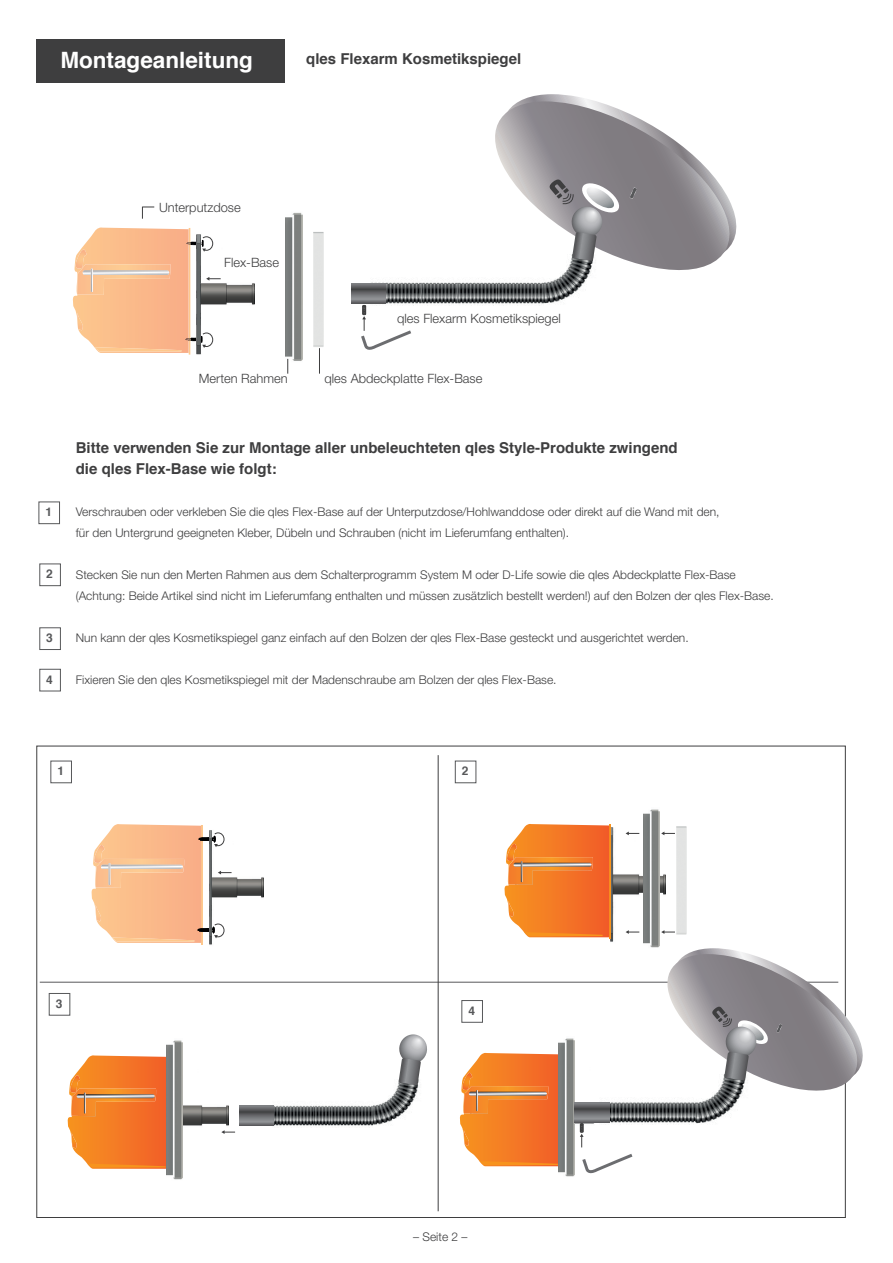
<style>
.page{position:relative;width:893px;height:1263px;background:#fff}
.page>*{position:absolute;margin:0;border:0;box-sizing:border-box;transform-origin:0 0}
.t1{font:700 22.5px "Helvetica";color:#fff}
.t2{font:700 15px/21px "Helvetica";color:#3e3e3f}
.t3{font:300 12.9px "Helvetica Neue";color:#3e3e3f}
.t4{font:300 12px/21px "Helvetica Neue";color:#3e3e3f}
.t5{font:700 12px "Helvetica";color:#57585a}
</style>
<div class="page">
<hr style="left:40px;top:982px;width:798px;height:1px;background:#57585a">
<svg style="left:520px;top:94px;width:74px;height:7px"></svg>
<svg style="left:495px;top:101px;width:242px;height:169px"></svg>
<div style="left:36px;top:40px;width:249px;height:43px;background:#3e3e3f"></div>
<img style="left:285px;top:212px;width:17px;height:153px">
<img style="left:313px;top:232px;width:11px;height:115px">
<svg style="left:319px;top:348px;width:1px;height:26px"></svg>
<svg style="left:287px;top:359px;width:1px;height:15px"></svg>
<svg style="left:142px;top:207px;width:12px;height:12px"></svg>
<hr style="left:438px;top:755px;width:1px;height:456px;background:#3e3e3f">
<div style="left:51px;top:761px;width:21px;height:22px;border:1px solid #57585a"></div>
<div style="left:462px;top:1000px;width:21px;height:22px;border:1px solid #57585a"></div>
<div style="left:455px;top:761px;width:21px;height:22px;border:1px solid #57585a"></div>
<img style="left:182px;top:1056px;width:46px;height:120px">
<div style="left:49px;top:993px;width:21px;height:22px;border:1px solid #57585a"></div>
<svg style="left:67px;top:1055px;width:99px;height:114px;background:#f48539"></svg>
<img style="left:72px;top:1132px;width:5px;height:16px">
<img style="left:69px;top:1075px;width:11px;height:17px">
<svg style="left:77px;top:1094px;width:78px;height:4px"></svg>
<svg style="left:84px;top:1092px;width:2px;height:22px"></svg>
<img style="left:166px;top:1040px;width:16px;height:140px">
<img style="left:611px;top:824px;width:54px;height:121px">
<svg style="left:626px;top:930px;width:13px;height:4px"></svg>
<svg style="left:626px;top:831px;width:13px;height:4px"></svg>
<svg style="left:661px;top:930px;width:14px;height:4px"></svg>
<svg style="left:661px;top:831px;width:14px;height:4px"></svg>
<hr style="left:609px;top:824px;width:2px;height:115px;background:#f7931d">
<svg style="left:504px;top:824px;width:105px;height:113px;background:#f2833a"></svg>
<img style="left:643px;top:809px;width:16px;height:139px">
<img style="left:676px;top:826px;width:10px;height:109px">
<img style="left:575px;top:1102px;width:25px;height:46px">
<svg style="left:460px;top:1053px;width:98px;height:113px;background:#f48436"></svg>
<img style="left:464px;top:1129px;width:5px;height:17px">
<img style="left:462px;top:1073px;width:10px;height:17px">
<svg style="left:469px;top:1092px;width:78px;height:4px"></svg>
<svg style="left:476px;top:1090px;width:2px;height:21px"></svg>
<img style="left:558px;top:1038px;width:17px;height:139px">
<svg style="left:580px;top:1123px;width:4px;height:24px"></svg>
<hr style="left:201px;top:824px;width:2px;height:120px;background:#fdc88d">
<svg style="left:582px;top:1154px;width:51px;height:20px"></svg>
<img style="left:209px;top:877px;width:54px;height:68px">
<svg style="left:91px;top:824px;width:158px;height:119px"></svg>
<img style="left:239px;top:283px;width:15px;height:22px">
<svg style="left:361px;top:305px;width:50px;height:45px"></svg>
<svg style="left:73px;top:227px;width:166px;height:128px"></svg>
<img style="left:458px;top:282px;width:39px;height:22px">
<img style="left:497px;top:282px;width:47px;height:22px">
<img style="left:421px;top:282px;width:37px;height:22px">
<img style="left:370px;top:282px;width:51px;height:22px">
<img style="left:544px;top:261px;width:53px;height:43px">
<svg style="left:498px;top:103px;width:230px;height:158px"></svg>
<svg style="left:221px;top:1130px;width:14px;height:4px"></svg>
<img style="left:600px;top:1102px;width:47px;height:23px">
<img style="left:647px;top:1102px;width:49px;height:23px">
<img style="left:272px;top:1105px;width:43px;height:21px">
<img style="left:315px;top:1105px;width:15px;height:21px">
<svg style="left:575px;top:1103px;width:34px;height:20px"></svg>
<svg style="left:239px;top:1106px;width:35px;height:20px"></svg>
<svg style="left:351px;top:283px;width:35px;height:20px"></svg>
<img style="left:330px;top:1105px;width:43px;height:21px">
<img style="left:373px;top:1085px;width:45px;height:40px">
<svg style="left:398px;top:1034px;width:29px;height:51px"></svg>
<img style="left:696px;top:1098px;width:43px;height:26px">
<svg style="left:658px;top:948px;width:205px;height:150px"></svg>
<div style="left:39px;top:502px;width:21px;height:22px;border:1px solid #57585a"></div>
<div style="left:40px;top:564px;width:21px;height:22px;border:1px solid #57585a"></div>
<div style="left:40px;top:628px;width:21px;height:22px;border:1px solid #57585a"></div>
<div style="left:40px;top:669px;width:21px;height:22px;border:1px solid #57585a"></div>
<h1 class="t1" style="left:60px;top:42px;width:194px">Montageanleitung</h1>
<p class="t2" style="left:306px;top:48px;width:217px">qles Flexarm Kosmetikspiegel</p>
<p class="t3" style="left:159px;top:200px;width:83px">Unterputzdose</p>
<p class="t3" style="left:224px;top:255px;width:56px">Flex-Base</p>
<p class="t3" style="left:397px;top:310px;width:165px">qles Flexarm Kosmetikspiegel</p>
<p class="t5" style="left:45px;top:502px;width:8px">1</p>
<p class="t5" style="left:46px;top:564px;width:8px">2</p>
<p class="t5" style="left:46px;top:628px;width:8px">3</p>
<p class="t5" style="left:46px;top:670px;width:8px">4</p>
<p class="t3" style="left:199px;top:370px;width:90px">Merten Rahmen</p>
<p class="t3" style="left:325px;top:370px;width:159px">qles Abdeckplatte Flex-Base</p>
<p class="t2" style="left:76px;top:438px;width:603px">Bitte verwenden Sie zur Montage aller unbeleuchteten qles Style-Produkte zwingend die qles Flex-Base wie folgt:</p>
<p class="t4" style="left:76px;top:501px;width:645px">Verschrauben oder verkleben Sie die qles Flex-Base auf der Unterputzdose/Hohlwanddose oder direkt auf die Wand mit den, für den Untergrund geeigneten Kleber, Dübeln und Schrauben (nicht im Lieferumfang enthalten).</p>
<p class="t4" style="left:76px;top:564px;width:699px">Stecken Sie nun den Merten Rahmen aus dem Schalterprogramm System M oder D-Life sowie die qles Abdeckplatte Flex-Base (Achtung: Beide Artikel sind nicht im Lieferumfang enthalten und müssen zusätzlich bestellt werden!) auf den Bolzen der qles Flex-Base.</p>
<p class="t4" style="left:76px;top:627px;width:614px">Nun kann der qles Kosmetikspiegel ganz einfach auf den Bolzen der qles Flex-Base gesteckt und ausgerichtet werden.</p>
<p class="t4" style="left:76px;top:669px;width:482px">Fixieren Sie den qles Kosmetikspiegel mit der Madenschraube am Bolzen der qles Flex-Base.</p>
<p class="t5" style="left:57px;top:761px;width:8px">1</p>
<p class="t5" style="left:462px;top:761px;width:8px">2</p>
<p class="t5" style="left:56px;top:994px;width:8px">3</p>
<p class="t5" style="left:468px;top:1001px;width:8px">4</p>
<p class="t4" style="left:413px;top:1226px;width:56px">– Seite 2 –</p>
</div>
